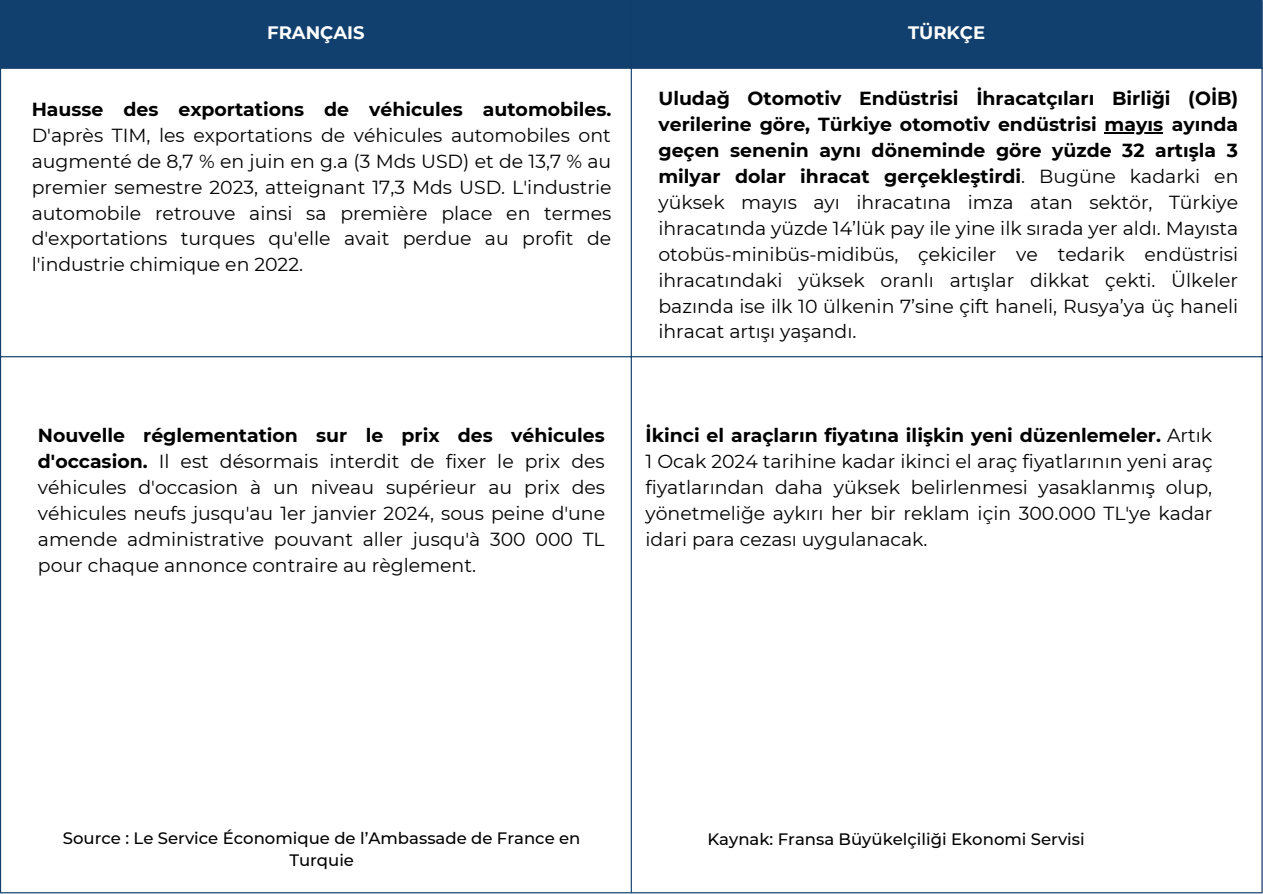
<style>
.page{position:relative;width:1263px;height:894px;background:#fff}
.page>*{position:absolute;margin:0;border:0;box-sizing:border-box;transform-origin:0 0}
.t1{font:18.9px/25.8px "Montserrat";color:#000;text-align:justify}
.t2{font:700 18px "Montserrat";color:#fff}
.t3{font:500 16.5px/22.5px "Montserrat";color:#000;text-align:center}
.s1{font-weight:700}
</style>
<div class="page">
<div style="left:1px;top:1px;width:1260px;height:66px;background:#11406f"></div>
<hr style="left:0;top:1px;width:1px;height:891px;background:#11406f">
<hr style="left:631px;top:1px;width:1px;height:891px;background:#11406f">
<hr style="left:1261px;top:1px;width:1px;height:891px;background:#11406f">
<hr style="left:0;top:0;width:1262px;height:1px;background:#11406f">
<hr style="left:0;top:67px;width:1262px;height:2px;background:#11406f">
<hr style="left:0;top:356px;width:1262px;height:1px;background:#11406f">
<hr style="left:0;top:892px;width:1262px;height:1px;background:#11406f">
<hr style="left:1105px;top:132px;width:58px;height:1px;background:#000">
<p class="t2" style="left:267px;top:22px;width:99px">FRANÇAIS</p>
<p class="t2" style="left:908px;top:22px;width:79px">TÜRKÇE</p>
<p class="t1" style="left:32px;top:96px;width:581px"><span class="s1">Hausse des exportations de véhicules automobiles.<br></span>D'après TIM, les exportations de véhicules automobiles ont augmenté de 8,7 % en juin en g.a (3 Mds USD) et de 13,7 % au premier semestre 2023, atteignant 17,3 Mds USD. L'industrie automobile retrouve ainsi sa première place en termes d'exportations turques qu'elle avait perdue au profit de l'industrie chimique en 2022.</p>
<p class="t1" style="left:38px;top:422px;width:569px"><span class="s1">Nouvelle réglementation sur le prix des véhicules d'occasion.</span> Il est désormais interdit de fixer le prix des véhicules d'occasion à un niveau supérieur au prix des véhicules neufs jusqu'au 1er janvier 2024, sous peine d'une amende administrative pouvant aller jusqu'à 300 000 TL pour chaque annonce contraire au règlement.</p>
<p class="t1" style="left:658px;top:86px;width:581px"><span class="s1">Uludağ Otomotiv Endüstrisi İhracatçıları Birliği (OİB) verilerine göre, Türkiye otomotiv endüstrisi mayıs ayında geçen senenin aynı döneminde göre yüzde 32 artışla 3 milyar dolar ihracat gerçekleştirdi</span>. Bugüne kadarki en yüksek mayıs ayı ihracatına imza atan sektör, Türkiye ihracatında yüzde 14’lük pay ile yine ilk sırada yer aldı. Mayısta otobüs-minibüs-midibüs, çekiciler ve tedarik endüstrisi ihracatındaki yüksek oranlı artışlar dikkat çekti. Ülkeler bazında ise ilk 10 ülkenin 7’sine çift haneli, Rusya’ya üç haneli ihracat artışı yaşandı.</p>
<p class="t1" style="left:645px;top:422px;width:569px"><span class="s1">İkinci el araçların fiyatına ilişkin yeni düzenlemeler.</span> Artık 1 Ocak 2024 tarihine kadar ikinci el araç fiyatlarının yeni araç fiyatlarından daha yüksek belirlenmesi yasaklanmış olup, yönetmeliğe aykırı her bir reklam için 300.000 TL'ye kadar idari para cezası uygulanacak.</p>
<p class="t3" style="left:63px;top:826px;width:519px">Source : Le Service Économique de l’Ambassade de France en<br>Turquie</p>
<p class="t3" style="left:707px;top:828px;width:379px">Kaynak: Fransa Büyükelçiliği Ekonomi Servisi</p>
</div>
